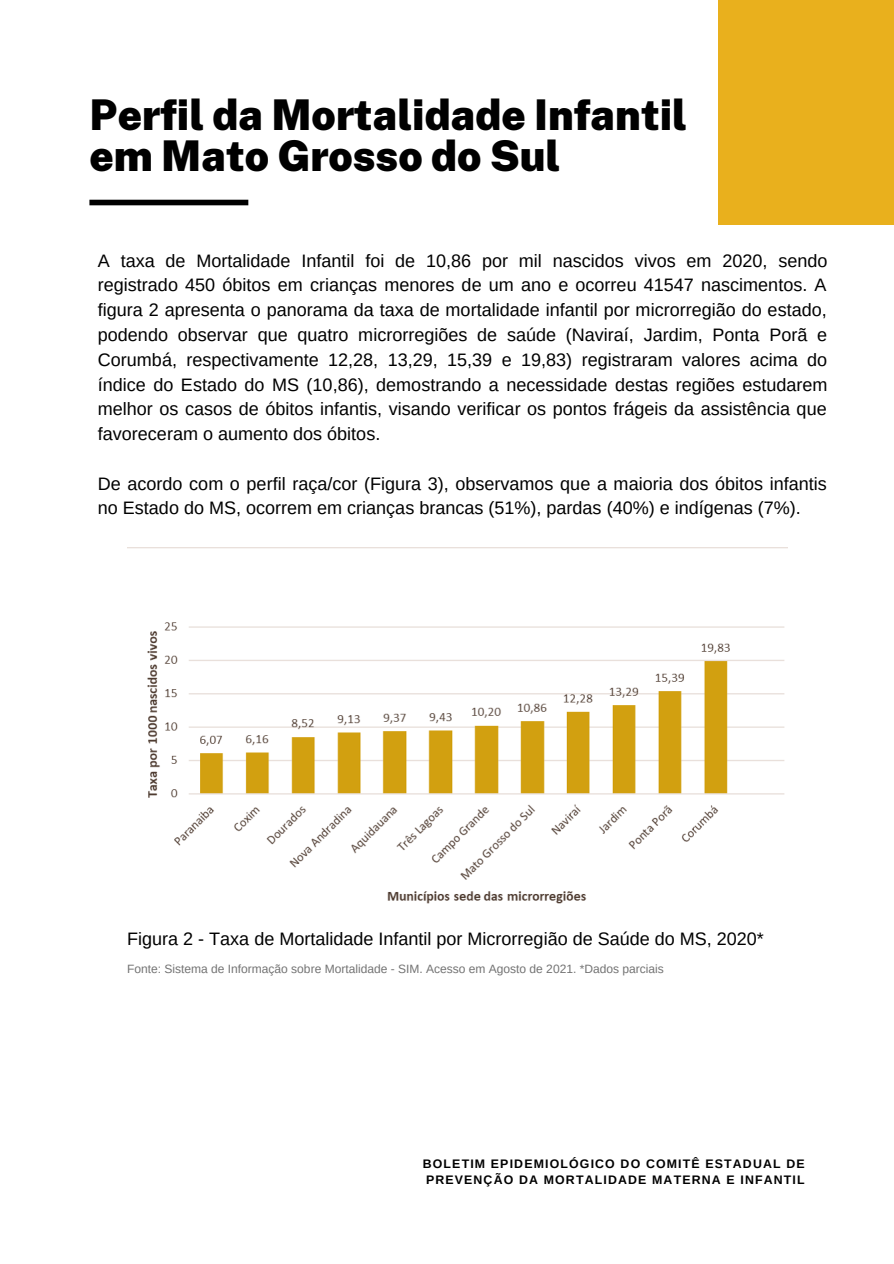
<style>
.page{position:relative;width:894px;height:1264px;background:#fff}
.page>*{position:absolute;margin:0;border:0;box-sizing:border-box;transform-origin:0 0}
.t1{font:900 42.3px/41.7px "Public Sans";color:#000}
.t2{font:18px/24.8px "Arimo";color:#000;text-align:justify}
.t3{font:700 12.3px/16.5px "Arimo";letter-spacing:.095em;color:#000}
.t4{font:12px "Arimo";color:#737373}
</style>
<div class="page">
<div style="left:718px;top:0;width:175px;height:225px;background:#e9b01d"></div>
<div style="left:89px;top:200px;width:159px;height:5px;background:#000"></div>
<img style="left:127px;top:548px;width:660px;height:356px">
<h1 class="t1" style="left:89px;top:93px;width:599px">Perfil da Mortalidade Infantil em Mato Grosso do Sul</h1>
<p class="t2" style="left:98px;top:248px;width:731px">A taxa de Mortalidade Infantil foi de 10,86 por mil nascidos vivos em 2020, sendo registrado 450 óbitos em crianças menores de um ano e ocorreu 41547 nascimentos. A figura 2 apresenta o panorama da taxa de mortalidade infantil por microrregião do estado, podendo observar que quatro microrregiões de saúde (Naviraí, Jardim, Ponta Porã e Corumbá, respectivamente 12,28, 13,29, 15,39 e 19,83) registraram valores acima do índice do Estado do MS (10,86), demostrando a necessidade destas regiões estudarem melhor os casos de óbitos infantis, visando verificar os pontos frágeis da assistência que favoreceram o aumento dos óbitos.</p>
<p class="t2" style="left:98px;top:471px;width:730px">De acordo com o perfil raça/cor (Figura 3), observamos que a maioria dos óbitos infantis no Estado do MS, ocorrem em crianças brancas (51%), pardas (40%) e indígenas (7%).</p>
<p class="t2" style="left:127px;top:926px;width:638px">Figura 2 - Taxa de Mortalidade Infantil por Microrregião de Saúde do MS, 2020*</p>
<p class="t4" style="left:127px;top:962px;width:538px">Fonte: Sistema de Informação sobre Mortalidade - SIM. Acesso em Agosto de 2021. *Dados parciais</p>
<p class="t3" style="left:422px;top:1155px;width:383px">BOLETIM EPIDEMIOLÓGICO DO COMITÊ ESTADUAL DE<br>PREVENÇÃO DA MORTALIDADE MATERNA E INFANTIL</p>
</div>
